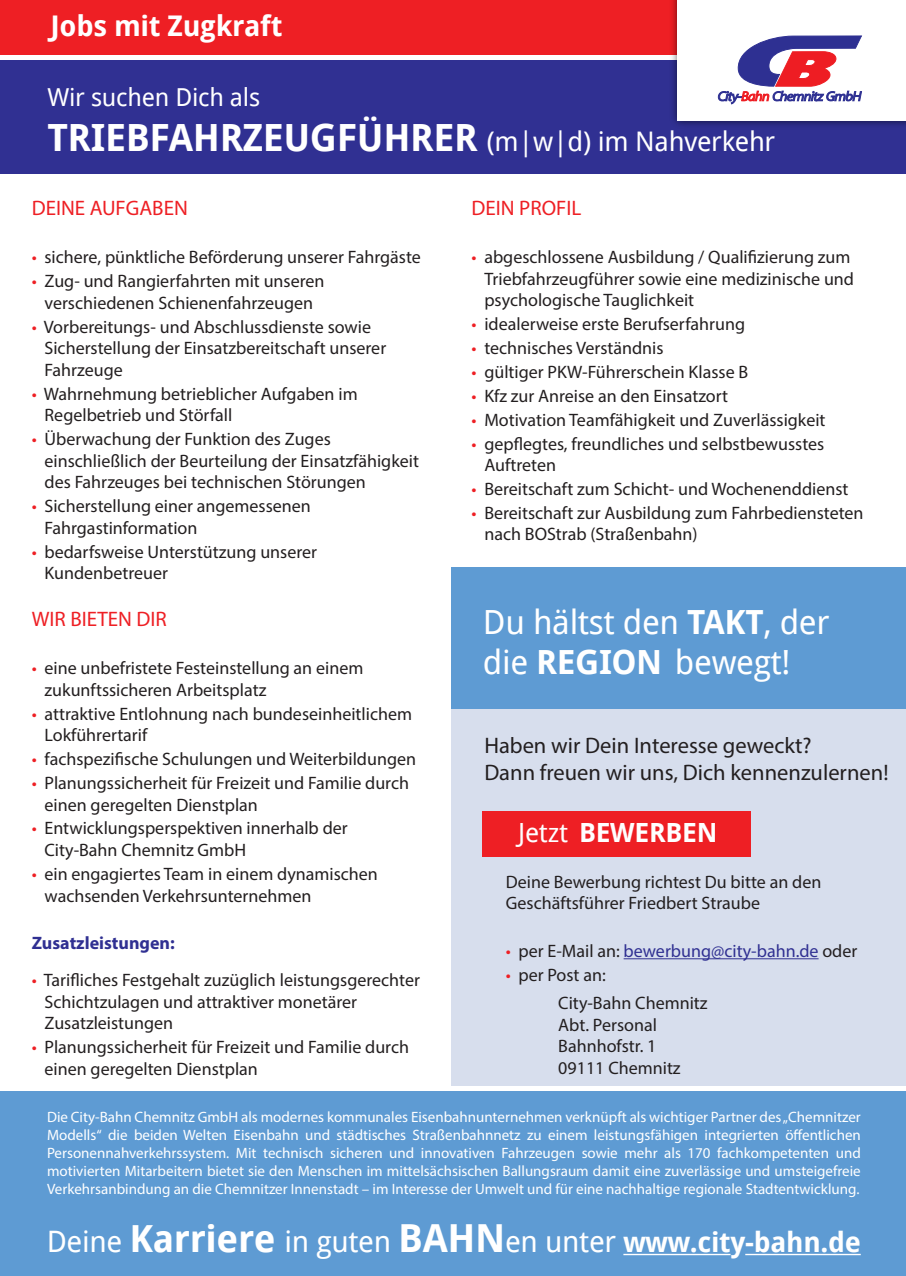
<style>
.page{position:relative;width:906px;height:1276px;background:#fff}
.page>*{position:absolute;margin:0;border:0;box-sizing:border-box;transform-origin:0 0}
.t1{font:700 37.5px "Droid Sans";letter-spacing:-.01em;color:#fff}
.t2{font:33.3px/40px "Droid Sans";letter-spacing:-.01em;color:#fff}
.t3{font:29.55px "Droid Sans";letter-spacing:-.01em;color:#fff}
.t4{font:700 28.5px "Droid Sans";letter-spacing:-.01em;color:#fff}
.t5{font:700 26.4px "Droid Sans";letter-spacing:-.01em;color:#fff}
.t6{font:24.75px "Droid Sans";letter-spacing:-.01em;color:#fff}
.t7{font:22.5px/27px "Myriad Pro";color:#231f20}
.t8{font:21px "Myriad Pro";color:#ee1f24}
.t9{font:18px/21.6px "Myriad Pro";color:#231f20}
.t10{font:18px "Myriad Pro";color:#303092}
.t11{font:700 18px "Myriad Pro";color:#303092}
.t12{font:15px/18px "Myriad Pro";color:#fff;text-align:justify}
.s1{font-weight:400;font-size:27px}
.s2{color:#ee1f24}
.s3{font-weight:700}
.s4{font-weight:400}
.s5{color:#231f20}
.s6{font-weight:700;font-size:37.35px}
.s7{font-weight:700;font-size:38.7px}
.s8{font-weight:700;font-size:27.83px}
</style>
<div class="page">
<div style="left:0;top:60px;width:906px;height:113px;background:#303092"></div>
<div style="left:0;top:0;width:906px;height:54px;background:#ee1f24"></div>
<img style="left:666px;top:0;width:240px;height:126px">
<div style="left:677px;top:0;width:229px;height:120px;background:#fff"></div>
<svg style="left:718px;top:36px;width:144px;height:68px"></svg>
<div style="left:451px;top:692px;width:455px;height:398px;background:#d7deed"></div>
<div style="left:451px;top:567px;width:455px;height:141px;background:#5e9bd3"></div>
<hr style="left:623px;top:958px;width:195px;height:1px;background:#303092">
<div style="left:482px;top:811px;width:268px;height:46px;background:#ee1f24"></div>
<div style="left:0;top:1088px;width:906px;height:188px;background:#5e9bd3"></div>
<hr style="left:623px;top:1253px;width:107px;height:2px;background:#fff">
<hr style="left:745px;top:1253px;width:115px;height:2px;background:#fff">
<hr style="left:0;top:1086px;width:906px;height:4px;background:#fff">
<h3 class="t4" style="left:50px;top:14px;width:234px">Jobs mit Zugkraft</h3>
<h3 class="t6" style="left:47px;top:87px;width:214px">Wir suchen Dich als</h3>
<h1 class="t1" style="left:47px;top:122px;width:729px">TRIEBFAHRZEUGFÜHRER <span class="s1">(m|w|d) im Nahverkehr</span></h1>
<p class="t8" style="left:32px;top:198px;width:157px">DEINE AUFGABEN</p>
<p class="t9" style="left:32px;top:247px;width:390px"><span class="s2">•</span> sichere, pünktliche Beförderung unserer Fahrgäste</p>
<p class="t9" style="left:32px;top:271px;width:294px;text-align:center"><span class="s2">•</span> Zug- und Rangierfahrten mit unseren verschiedenen Schienenfahrzeugen</p>
<p class="t9" style="left:45px;top:316px;width:343px;text-indent:-13px"><span class="s2">•</span> Vorbereitungs- und Abschlussdienste sowie<br>Sicherstellung der Einsatzbereitschaft unserer<br>Fahrzeuge</p>
<p class="t9" style="left:45px;top:383px;width:315px;text-indent:-13px"><span class="s2">•</span> Wahrnehmung betrieblicher Aufgaben im<br>Regelbetrieb und Störfall</p>
<p class="t9" style="left:45px;top:429px;width:376px;text-indent:-13px"><span class="s2">•</span> Überwachung der Funktion des Zuges einschließlich der Beurteilung der Einsatzfähigkeit des Fahrzeuges bei technischen Störungen</p>
<p class="t9" style="left:45px;top:496px;width:268px;text-indent:-13px"><span class="s2">•</span> Sicherstellung einer angemessenen<br>Fahrgastinformation</p>
<p class="t9" style="left:45px;top:541px;width:274px;text-indent:-13px"><span class="s2">•</span> bedarfsweise Unterstützung unserer<br>Kundenbetreuer</p>
<p class="t8" style="left:32px;top:609px;width:136px">WIR BIETEN DIR</p>
<p class="t9" style="left:45px;top:658px;width:320px;text-indent:-13px"><span class="s2">•</span> eine unbefristete Festeinstellung an einem zukunftssicheren Arbeitsplatz</p>
<p class="t9" style="left:45px;top:703px;width:369px;text-indent:-13px"><span class="s2">•</span> attraktive Entlohnung nach bundeseinheitlichem<br>Lokführertarif</p>
<p class="t9" style="left:32px;top:749px;width:386px"><span class="s2">•</span> fachspezifische Schulungen und Weiterbildungen</p>
<p class="t9" style="left:45px;top:773px;width:366px;text-indent:-13px"><span class="s2">•</span> Planungssicherheit für Freizeit und Familie durch einen geregelten Dienstplan</p>
<p class="t9" style="left:45px;top:818px;width:305px;text-indent:-13px"><span class="s2">•</span> Entwicklungsperspektiven innerhalb der<br>City-Bahn Chemnitz GmbH</p>
<p class="t9" style="left:45px;top:863px;width:335px;text-indent:-13px"><span class="s2">•</span> ein engagiertes Team in einem dynamischen wachsenden Verkehrsunternehmen</p>
<p class="t11" style="left:32px;top:936px;width:145px">Zusatzleistungen:</p>
<p class="t9" style="left:45px;top:970px;width:377px;text-indent:-13px"><span class="s2">•</span> Tarifliches Festgehalt zuzüglich leistungsgerechter<br>Schichtzulagen und attraktiver monetärer<br>Zusatzleistungen</p>
<p class="t9" style="left:45px;top:1037px;width:366px;text-indent:-13px"><span class="s2">•</span> Planungssicherheit für Freizeit und Familie durch einen geregelten Dienstplan</p>
<p class="t8" style="left:471px;top:198px;width:111px">DEIN PROFIL</p>
<p class="t9" style="left:484px;top:247px;width:371px;text-indent:-13px"><span class="s2">•</span> abgeschlossene Ausbildung / Qualifizierung zum<br>Triebfahrzeugführer sowie eine medizinische und psychologische Tauglichkeit</p>
<p class="t9" style="left:471px;top:314px;width:275px"><span class="s2">•</span> idealerweise erste Berufserfahrung</p>
<p class="t9" style="left:471px;top:338px;width:193px"><span class="s2">•</span> technisches Verständnis</p>
<p class="t9" style="left:471px;top:362px;width:278px"><span class="s2">•</span> gültiger PKW-Führerschein Klasse B</p>
<p class="t9" style="left:471px;top:386px;width:258px"><span class="s2">•</span> Kfz zur Anreise an den Einsatzort</p>
<p class="t9" style="left:471px;top:409px;width:355px"><span class="s2">•</span> Motivation Teamfähigkeit und Zuverlässigkeit</p>
<p class="t9" style="left:484px;top:433px;width:341px;text-indent:-13px"><span class="s2">•</span> gepflegtes, freundliches und selbstbewusstes<br>Auftreten</p>
<p class="t9" style="left:471px;top:479px;width:378px"><span class="s2">•</span> Bereitschaft zum Schicht- und Wochenenddienst</p>
<p class="t9" style="left:484px;top:503px;width:381px;text-indent:-13px"><span class="s2">•</span> Bereitschaft zur Ausbildung zum Fahrbediensteten nach BOStrab (Straßenbahn)</p>
<h2 class="t2" style="left:483px;top:605px;width:348px">Du hältst den <span class="s3">TAKT</span>, der die <span class="s3">REGION</span> bewegt!</h2>
<p class="t7" style="left:484px;top:732px;width:406px">Haben wir Dein Interesse geweckt?<br>Dann freuen wir uns, Dich kennenzulernen!</p>
<h3 class="t5" style="left:518px;top:821px;width:201px"><span class="s4">Jetzt</span> BEWERBEN</h3>
<p class="t9" style="left:506px;top:871px;width:317px">Deine Bewerbung richtest Du bitte an den<br>Geschäftsführer Friedbert Straube</p>
<p class="t10" style="left:506px;top:942px;width:353px"><span class="s2">•</span> <span class="s5">per E-Mail an:</span> bewerbung@city-bahn.de <span class="s5">oder</span></p>
<p class="t9" style="left:558px;top:961px;width:151px;line-height:28.3px;text-indent:-53px"><span class="s2">•</span> per Post an:<br>City-Bahn Chemnitz</p>
<p class="t9" style="left:558px;top:1014px;width:124px">Abt. Personal<br>Bahnhofstr. 1<br>09111 Chemnitz</p>
<p class="t12" style="left:47px;top:1108px;width:815px">Die City-Bahn Chemnitz GmbH als modernes kommunales Eisenbahnunternehmen verknüpft als wichtiger Partner des „Chemnitzer Modells“ die beiden Welten Eisenbahn und städtisches Straßenbahnnetz zu einem leistungsfähigen integrierten öffentlichen Personennahverkehrssystem. Mit technisch sicheren und innovativen Fahrzeugen sowie mehr als 170 fachkompetenten und motivierten Mitarbeitern bietet sie den Menschen im mittelsächsischen Ballungsraum damit eine zuverlässige und umsteigefreie Verkehrsanbindung an die Chemnitzer Innenstadt – im Interesse der Umwelt und für eine nachhaltige regionale Stadtentwicklung.</p>
<h3 class="t3" style="left:47px;top:1230px;width:816px">Deine <span class="s6">Karriere</span> in guten <span class="s7">BAHN</span>en unter <span class="s8">www.city-bahn.de</span></h3>
</div>
